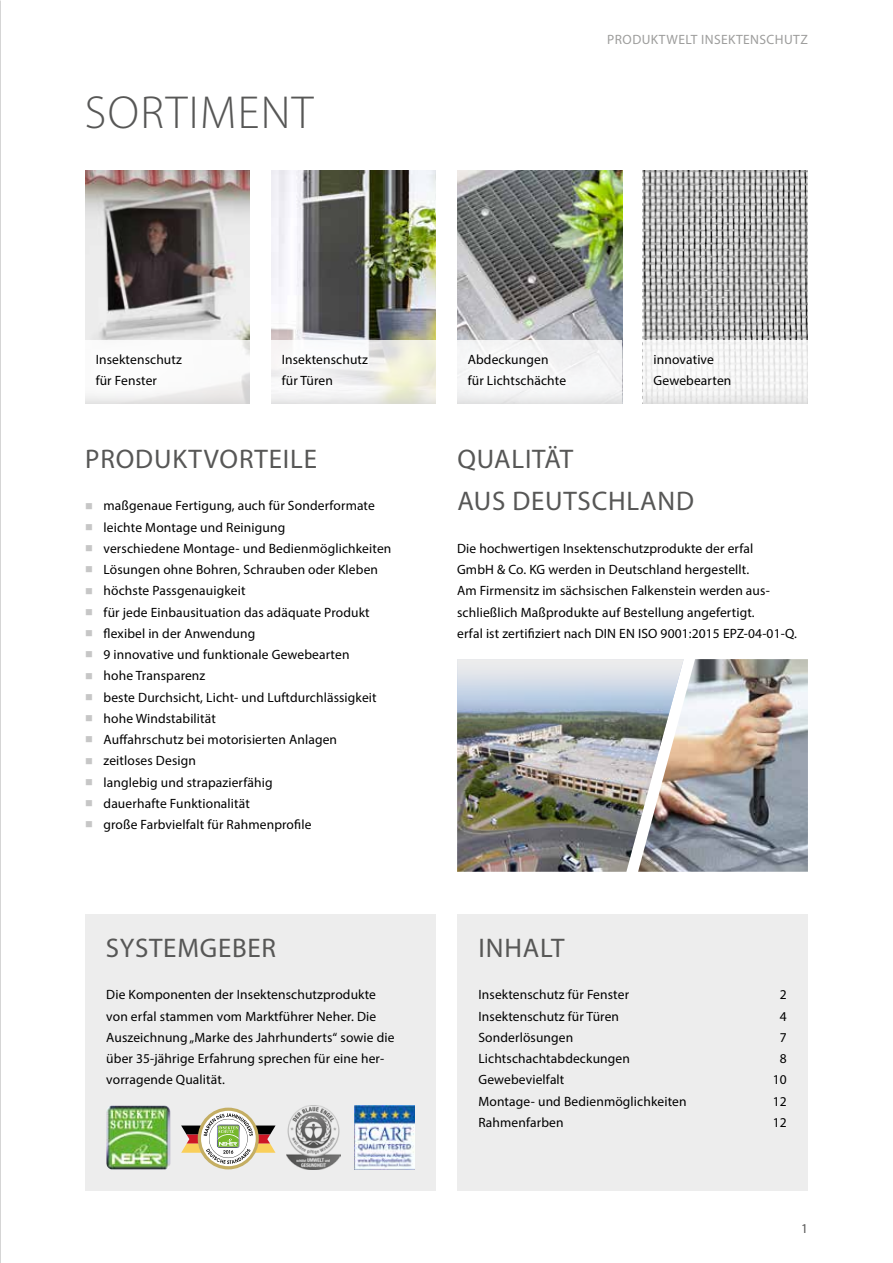
<style>
.page{position:relative;width:893px;height:1263px;background:#fff}
.page>*{position:absolute;margin:0;border:0;box-sizing:border-box;transform-origin:0 0}
.t1{font:300 46.5px "Myriad Pro";letter-spacing:.03em;color:#575756}
.t2{font:27px/42.6px "Myriad Pro";letter-spacing:.03em;color:#575756}
.t3{font:13.5px/21.3px "Myriad Pro";letter-spacing:.01em;color:#000}
.t4{font:13.5px "Myriad Pro";letter-spacing:.03em;color:#9d9d9c}
.t5{font:13.5px "Myriad Pro";color:#575756}
</style>
<div class="page">
<img style="left:643px;top:170px;width:165px;height:170px">
<img style="left:457px;top:170px;width:165px;height:170px">
<img style="left:271px;top:170px;width:165px;height:170px">
<img style="left:85px;top:170px;width:165px;height:170px">
<div style="left:85px;top:914px;width:351px;height:277px;background:#ededed"></div>
<div style="left:457px;top:914px;width:351px;height:277px;background:#ededed"></div>
<img style="left:106px;top:1106px;width:65px;height:63px">
<svg style="left:198px;top:1107px;width:61px;height:62px"></svg>
<svg style="left:181px;top:1113px;width:95px;height:51px"></svg>
<img style="left:354px;top:1105px;width:61px;height:64px">
<img style="left:287px;top:1106px;width:54px;height:63px">
<img style="left:684px;top:659px;width:124px;height:213px">
<svg style="left:390px;top:340px;width:46px;height:45px;background:#f0efdb"></svg>
<div style="left:457px;top:340px;width:165px;height:64px;background:#f3f3f5"></div>
<svg style="left:753px;top:340px;width:55px;height:45px;fill:#f3f3f3"></svg>
<img style="left:457px;top:659px;width:227px;height:213px">
<svg style="left:204px;top:385px;width:46px;height:19px"></svg>
<svg style="left:390px;top:385px;width:46px;height:19px"></svg>
<svg style="left:588px;top:396px;width:34px;height:8px"></svg>
<svg style="left:753px;top:385px;width:55px;height:19px"></svg>
<div style="left:73px;top:332px;width:131px;height:76px;background:#fff;opacity:.9"></div>
<div style="left:259px;top:332px;width:131px;height:76px;background:#fff;opacity:.9"></div>
<div style="left:631px;top:332px;width:122px;height:76px;background:#fff;opacity:.9"></div>
<div style="left:445px;top:331px;width:143px;height:77px;background:#fff;opacity:.9"></div>
<h1 class="t1" style="left:85px;top:84px;width:230px">SORTIMENT</h1>
<p class="t4" style="left:607px;top:31px;width:202px">PRODUKTWELT INSEKTENSCHUTZ</p>
<p class="t3" style="left:96px;top:348px;width:88px">Insektenschutz für Fenster</p>
<p class="t3" style="left:282px;top:348px;width:88px">Insektenschutz für Türen</p>
<p class="t3" style="left:654px;top:348px;width:79px">innovative<br>Gewebearten</p>
<p class="t3" style="left:468px;top:348px;width:100px">Abdeckungen für Lichtschächte</p>
<h2 class="t2" style="left:85px;top:437px;width:233px">PRODUKTVORTEILE</h2>
<p class="t3" style="left:104px;top:495px;width:289px">maßgenaue Fertigung, auch für Sonderformate leichte Montage und Reinigung<br>verschiedene Montage- und Bedienmöglichkeiten Lösungen ohne Bohren, Schrauben oder Kleben höchste Passgenauigkeit<br>für jede Einbausituation das adäquate Produkt flexibel in der Anwendung<br>9 innovative und funktionale Gewebearten<br>hohe Transparenz<br>beste Durchsicht, Licht- und Luftdurchlässigkeit hohe Windstabilität<br>Auffahrschutz bei motorisierten Anlagen<br>zeitloses Design<br>langlebig und strapazierfähig<br>dauerhafte Funktionalität<br>große Farbvielfalt für Rahmenprofile</p>
<h2 class="t2" style="left:457px;top:437px;width:238px">QUALITÄT<br>AUS DEUTSCHLAND</h2>
<p class="t3" style="left:457px;top:537px;width:341px">Die hochwertigen Insektenschutzprodukte der erfal<br>GmbH &amp; Co. KG werden in Deutschland hergestellt.<br>Am Firmensitz im sächsischen Falkenstein werden aus&shy;schließlich Maßprodukte auf Bestellung angefertigt.<br>erfal ist zertifiziert nach DIN EN ISO 9001:2015 EPZ-04-01-Q.</p>
<h2 class="t2" style="left:106px;top:926px;width:172px">SYSTEMGEBER</h2>
<h2 class="t2" style="left:479px;top:926px;width:87px">INHALT</h2>
<p class="t3" style="left:106px;top:984px;width:290px">Die Komponenten der Insektenschutzprodukte von erfal stammen vom Marktführer Neher. Die Auszeichnung „Marke des Jahrhunderts“ sowie die über 35-jährige Erfahrung sprechen für eine her&shy;vorragende Qualität.</p>
<p class="t3" style="left:478px;top:984px;width:152px">Insektenschutz für Fenster</p>
<p class="t3" style="left:780px;top:984px;width:8px">2</p>
<p class="t3" style="left:478px;top:1005px;width:142px">Insektenschutz für Türen</p>
<p class="t3" style="left:780px;top:1005px;width:8px">4</p>
<p class="t3" style="left:478px;top:1026px;width:96px">Sonderlösungen</p>
<p class="t3" style="left:780px;top:1026px;width:8px">7</p>
<p class="t3" style="left:478px;top:1048px;width:153px">Lichtschachtabdeckungen</p>
<p class="t3" style="left:780px;top:1048px;width:8px">8</p>
<p class="t3" style="left:478px;top:1069px;width:88px">Gewebevielfalt</p>
<p class="t3" style="left:773px;top:1069px;width:15px">10</p>
<p class="t3" style="left:478px;top:1090px;width:210px">Montage- und Bedienmöglichkeiten</p>
<p class="t3" style="left:773px;top:1090px;width:15px">12</p>
<p class="t3" style="left:478px;top:1111px;width:87px">Rahmenfarben</p>
<p class="t3" style="left:773px;top:1111px;width:15px">12</p>
<p class="t5" style="left:801px;top:1220px;width:8px">1</p>
</div>
